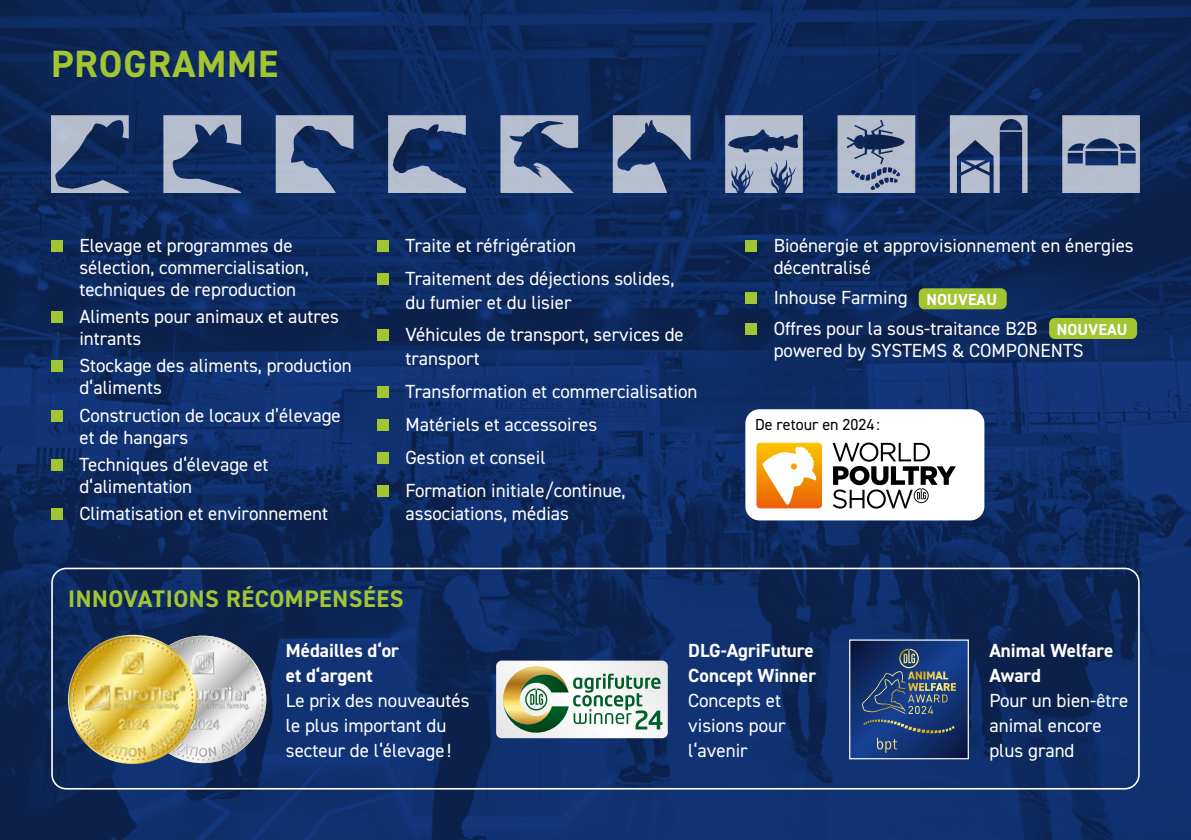
<style>
.page{position:relative;width:1191px;height:840px;background:#fff}
.page>*{position:absolute;margin:0;border:0;box-sizing:border-box;transform-origin:0 0}
.t1{font:700 38px "DIN2014";letter-spacing:.025em;color:#a2c632}
.t2{font:700 24px "DIN2014";letter-spacing:.025em;color:#a2c632}
.Fliess_9_5{font:19px/25px "DIN2014";color:#fff}
.Fliess_9_5-2{font:16px "DIN2014";color:#000}
.Fliess_9_5-3{font:700 16px "DIN2014";letter-spacing:.01em;color:#fff}
.s1{font-weight:700}
</style>
<div class="page">
<img style="left:0;top:0;width:1191px;height:839px">
<div style="left:51px;top:567px;width:1088px;height:222px;border:2px solid #fff;border-radius:14px"></div>
<svg style="left:496px;top:660px;width:172px;height:77px"></svg>
<img style="left:139px;top:635px;width:127px;height:127px;border-radius:64px">
<img style="left:68px;top:634px;width:129px;height:129px;border-radius:65px">
<svg style="left:163px;top:115px;width:78px;height:78px;background:#679"></svg>
<svg style="left:51px;top:115px;width:78px;height:78px;background:#57698d"></svg>
<svg style="left:613px;top:115px;width:77px;height:78px;background:#6c7d9d"></svg>
<svg style="left:837px;top:115px;width:78px;height:78px;background:#94a0b6"></svg>
<svg style="left:276px;top:115px;width:77px;height:78px;background:#6e7fa0"></svg>
<svg style="left:725px;top:115px;width:78px;height:78px;background:#8d9ab3"></svg>
<svg style="left:950px;top:115px;width:77px;height:78px;background:#707f9d"></svg>
<svg style="left:388px;top:115px;width:78px;height:78px;background:#627496"></svg>
<svg style="left:500px;top:115px;width:78px;height:78px;background:#7384a4"></svg>
<svg style="left:1062px;top:115px;width:78px;height:78px;background:#939eb5"></svg>
<div style="left:51px;top:240px;width:12px;height:12px;background:#a2c632"></div>
<div style="left:51px;top:311px;width:12px;height:12px;background:#a2c632"></div>
<div style="left:51px;top:360px;width:12px;height:12px;background:#a2c632"></div>
<div style="left:51px;top:409px;width:12px;height:12px;background:#a2c632"></div>
<div style="left:51px;top:459px;width:12px;height:12px;background:#a2c632"></div>
<div style="left:51px;top:508px;width:12px;height:12px;background:#a2c632"></div>
<div style="left:377px;top:240px;width:12px;height:12px;background:#a2c632"></div>
<div style="left:377px;top:273px;width:12px;height:11px;background:#a2c632"></div>
<div style="left:377px;top:329px;width:12px;height:12px;background:#a2c632"></div>
<div style="left:377px;top:386px;width:12px;height:12px;background:#a2c632"></div>
<div style="left:377px;top:419px;width:12px;height:11px;background:#a2c632"></div>
<div style="left:377px;top:451px;width:12px;height:12px;background:#a2c632"></div>
<div style="left:377px;top:484px;width:12px;height:12px;background:#a2c632"></div>
<div style="left:745px;top:240px;width:12px;height:12px;background:#a2c632"></div>
<div style="left:745px;top:292px;width:12px;height:12px;background:#a2c632"></div>
<div style="left:745px;top:323px;width:12px;height:12px;background:#a2c632"></div>
<div style="left:918px;top:288px;width:88px;height:21px;background:#a2c632;border-radius:6px"></div>
<div style="left:1049px;top:318px;width:88px;height:21px;background:#a2c632;border-radius:6px"></div>
<div style="left:745px;top:409px;width:239px;height:111px;background:#fff;border-radius:14px"></div>
<svg style="left:832px;top:442px;width:124px;height:66px"></svg>
<svg style="left:756px;top:442px;width:66px;height:66px"></svg>
<svg style="left:848px;top:638px;width:121px;height:121px;background:#2c4678"></svg>
<p class="t1" style="left:51px;top:39px;width:228px">PROGRAMME</p>
<p class="Fliess_9_5" style="left:79px;top:234px;width:231px;line-height:21.8px">Elevage et programmes de sélection, commercialisation, techniques de reproduction</p>
<p class="Fliess_9_5" style="left:79px;top:305px;width:261px;line-height:21.8px">Aliments pour animaux et autres intrants</p>
<p class="Fliess_9_5" style="left:79px;top:354px;width:274px;line-height:21.8px">Stockage des aliments, production d‘aliments</p>
<p class="Fliess_9_5" style="left:79px;top:404px;width:263px;line-height:21.8px">Construction de locaux d’élevage et de hangars</p>
<p class="Fliess_9_5" style="left:79px;top:453px;width:191px;line-height:21.8px">Techniques d‘élevage et d‘alimentation</p>
<p class="Fliess_9_5" style="left:79px;top:500px;width:250px">Climatisation et environnement</p>
<p class="Fliess_9_5" style="left:405px;top:232px;width:172px">Traite et réfrigération</p>
<p class="Fliess_9_5" style="left:405px;top:266px;width:270px;line-height:23.8px">Traitement des déjections solides, du fumier et du lisier</p>
<p class="Fliess_9_5" style="left:405px;top:322px;width:280px;line-height:23.8px">Véhicules de transport, services de transport</p>
<p class="Fliess_9_5" style="left:405px;top:378px;width:293px">Transformation et commercialisation</p>
<p class="Fliess_9_5" style="left:405px;top:411px;width:193px">Matériels et accessoires</p>
<p class="Fliess_9_5" style="left:405px;top:444px;width:142px">Gestion et conseil</p>
<p class="Fliess_9_5" style="left:405px;top:477px;width:222px;line-height:23.8px">Formation initiale/continue, associations, médias</p>
<p class="t2" style="left:68px;top:582px;width:337px">INNOVATIONS RÉCOMPENSÉES</p>
<p class="Fliess_9_5" style="left:773px;top:234px;width:361px;line-height:21.6px">Bioénergie et approvisionnement en énergies décentralisé</p>
<p class="Fliess_9_5" style="left:773px;top:284px;width:135px">Inhouse Farming</p>
<p class="Fliess_9_5" style="left:773px;top:317px;width:311px;line-height:21.6px">Offres pour la sous-traitance B2B powered by SYSTEMS &amp; COMPONENTS</p>
<p class="Fliess_9_5-3" style="left:926px;top:289px;width:72px">NOUVEAU</p>
<p class="Fliess_9_5-3" style="left:1056px;top:318px;width:72px">NOUVEAU</p>
<p class="Fliess_9_5-2" style="left:755px;top:414px;width:126px">De retour en 2024 :</p>
<p class="Fliess_9_5" style="left:286px;top:637px;width:185px"><span class="s1">Médailles d‘or<br>et d‘argent<br></span>Le prix des nouveautés le plus important du secteur de l‘élevage !</p>
<p class="Fliess_9_5" style="left:989px;top:637px;width:140px"><span class="s1">Animal Welfare<br>Award<br></span>Pour un bien-être animal encore plus grand</p>
<p class="Fliess_9_5" style="left:688px;top:637px;width:130px"><span class="s1">DLG-AgriFuture<br>Concept Winner<br></span>Concepts et visions pour l‘avenir</p>
</div>
